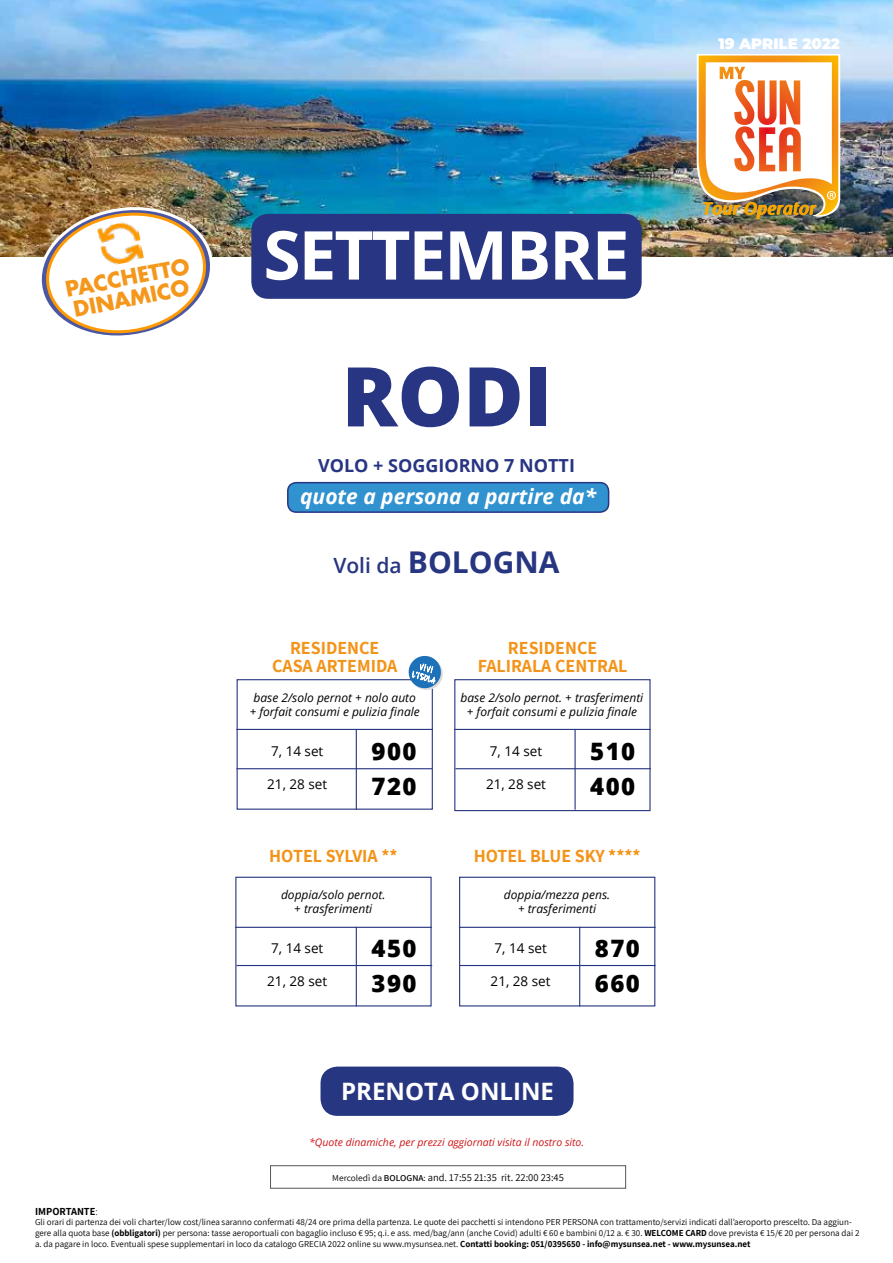
<style>
.page{position:relative;width:893px;height:1263px;background:#fff}
.page>*{position:absolute;margin:0;border:0;box-sizing:border-box;transform-origin:0 0}
.t1{font:800 82.5px "Open Sans";color:#283583}
.t2{font:700 67.5px "Open Sans";letter-spacing:-.03em;color:#fff}
.t3{font:700 30px "Open Sans";color:#273680}
.t4{font:800 24px "Open Sans";letter-spacing:.06em;color:#000}
.t5{font:700 24px "Open Sans";color:#fff}
.t6{font:italic 700 21px "Open Sans";color:#fff}
.t7{font:700 21px/21px "Futura Std";color:#f4971b}
.t8{font:700 18px/18px "Assistant";color:#f39317;text-align:center}
.t9{font:700 18px "Open Sans";color:#283583}
.t10{font:900 15px "Montserrat";color:#fff}
.t11{font:13.5px "Open Sans";color:#000}
.t12{font:italic 12px/14.4px "Open Sans";color:#000;text-align:center}
.t13{font:italic 10.5px "Open Sans";color:#cd171a}
.t14{font:10.5px "Assistant";color:#000}
.t15{font:700 10.5px "Assistant";color:#000}
.t16{font:9px/10.8px "Assistant";color:#000}
.s1{font-weight:600;font-size:21px}
.s2{font-size:9px}
.s3{font-weight:600;font-size:9px}
.s4{font-weight:300}
.s5{font-weight:700}
</style>
<div class="page">
<img style="left:0;top:0;width:893px;height:256px">
<img style="left:697px;top:54px;width:144px;height:166px">
<div style="left:251px;top:214px;width:391px;height:85px;background:#283583;border-radius:17px"></div>
<div style="left:288px;top:483px;width:321px;height:29px;background:#3192d0;border-radius:9px"></div>
<div style="left:287px;top:482px;width:322px;height:31px;border:2px solid #283583;border-radius:9px"></div>
<div style="left:454px;top:679px;width:197px;height:132px;border:1px solid #273680"></div>
<hr style="left:454px;top:729px;width:197px;height:1px;background:#273680">
<div style="left:459px;top:877px;width:196px;height:129px;border:1px solid #273680"></div>
<hr style="left:459px;top:927px;width:197px;height:1px;background:#273680">
<div style="left:235px;top:877px;width:197px;height:129px;border:1px solid #273680"></div>
<hr style="left:235px;top:927px;width:197px;height:1px;background:#273680">
<div style="left:237px;top:679px;width:196px;height:131px;border:1px solid #273680"></div>
<hr style="left:236px;top:729px;width:197px;height:1px;background:#273680">
<svg style="left:407px;top:655px;width:36px;height:37px"></svg>
<hr style="left:356px;top:730px;width:1px;height:80px;background:#273680">
<hr style="left:356px;top:927px;width:1px;height:79px;background:#273680">
<hr style="left:579px;top:927px;width:1px;height:79px;background:#273680">
<hr style="left:574px;top:730px;width:2px;height:80px;background:#273680">
<hr style="left:237px;top:768px;width:195px;height:1px;background:#273680">
<hr style="left:237px;top:965px;width:195px;height:1px;background:#273680">
<hr style="left:460px;top:965px;width:196px;height:1px;background:#273680">
<hr style="left:455px;top:768px;width:196px;height:1px;background:#273680">
<div style="left:320px;top:1066px;width:253px;height:50px;background:#273680;border-radius:17px"></div>
<svg style="left:31px;top:200px;width:190px;height:136px"></svg>
<img style="left:97px;top:220px;width:47px;height:47px">
<div style="left:270px;top:1165px;width:356px;height:23px;border:1px solid #575756"></div>
<h3 class="t7" style="left:63px;top:279px;width:127px;rotate:-11deg">PACCHETTO<br>DINAMICO</h3>
<h2 class="t2" style="left:263px;top:207px;width:368px">SETTEMBRE</h2>
<h1 class="t1" style="left:342px;top:334px;width:212px">RODI</h1>
<h3 class="t9" style="left:318px;top:453px;width:259px">VOLO + SOGGIORNO 7 NOTTI</h3>
<h3 class="t6" style="left:300px;top:482px;width:297px">quote a persona a partire da*</h3>
<h3 class="t3" style="left:333px;top:540px;width:228px"><span class="s1">Voli da</span> BOLOGNA</h3>
<h3 class="t8" style="left:272px;top:638px;width:127px">RESIDENCE<br>CASA ARTEMIDA</h3>
<h3 class="t12" style="left:250px;top:690px;width:172px">base 2/solo pernot + nolo auto + forfait consumi e pulizia finale</h3>
<h3 class="t11" style="left:271px;top:742px;width:54px">7, 14 set</h3>
<h3 class="t11" style="left:267px;top:775px;width:61px">21, 28 set</h3>
<h3 class="t4" style="left:371px;top:733px;width:47px">900</h3>
<h3 class="t4" style="left:371px;top:768px;width:47px">720</h3>
<h3 class="t8" style="left:269px;top:847px;width:130px">HOTEL SYLVIA **</h3>
<h3 class="t12" style="left:281px;top:887px;width:106px">doppia/solo pernot. + trasferimenti</h3>
<h3 class="t8" style="left:478px;top:638px;width:151px">RESIDENCE<br>FALIRALA CENTRAL</h3>
<h3 class="t12" style="left:461px;top:690px;width:184px">base 2/solo pernot. + trasferimenti + forfait consumi e pulizia finale</h3>
<h3 class="t11" style="left:490px;top:742px;width:54px">7, 14 set</h3>
<h3 class="t11" style="left:486px;top:775px;width:61px">21, 28 set</h3>
<h3 class="t4" style="left:590px;top:733px;width:47px">510</h3>
<h3 class="t4" style="left:590px;top:768px;width:47px">400</h3>
<h3 class="t8" style="left:474px;top:847px;width:169px">HOTEL BLUE SKY ****</h3>
<h3 class="t12" style="left:504px;top:887px;width:108px">doppia/mezza pens. + trasferimenti</h3>
<h3 class="t11" style="left:271px;top:938px;width:54px">7, 14 set</h3>
<h3 class="t11" style="left:267px;top:971px;width:61px">21, 28 set</h3>
<h3 class="t4" style="left:371px;top:930px;width:47px">450</h3>
<h3 class="t4" style="left:595px;top:930px;width:47px">870</h3>
<h3 class="t11" style="left:494px;top:938px;width:54px">7, 14 set</h3>
<h3 class="t11" style="left:491px;top:971px;width:61px">21, 28 set</h3>
<h3 class="t4" style="left:371px;top:965px;width:47px">390</h3>
<h3 class="t4" style="left:595px;top:965px;width:47px">660</h3>
<h3 class="t5" style="left:341px;top:1074px;width:214px">PRENOTA ONLINE</h3>
<p class="t13" style="left:309px;top:1135px;width:277px">*Quote dinamiche, per prezzi aggiornati visita il nostro sito.</p>
<p class="t14" style="left:332px;top:1170px;width:233px"><span class="s2">Mercoledì da</span> <span class="s3">BOLOGNA</span><span class="s2">:</span> and. 17:55 21:35 rit. 22:00 23:45</p>
<h3 class="t10" style="left:718px;top:32px;width:123px">19 APRILE 2022</h3>
<p class="t15" style="left:35px;top:1204px;width:64px">IMPORTANTE<span class="s4">:</span></p>
<p class="t16" style="left:35px;top:1216px;width:826px">Gli orari di partenza dei voli charter/low cost/linea saranno confermati 48/24 ore prima della partenza. Le quote dei pacchetti si intendono PER PERSONA con trattamento/servizi indicati dall’aeroporto prescelto. Da aggiun&shy;gere alla quota base <span class="s5">(obbligatori)</span> per persona: tasse aeroportuali con bagaglio incluso € 95; q.i. e ass. med/bag/ann (anche Covid) adulti € 60 e bambini 0/12 a. € 30. <span class="s5">WELCOME CARD</span> dove prevista € 15/€ 20 per persona dai 2 a. da pagare in loco. Eventuali spese supplementari in loco da catalogo GRECIA 2022 online su www.mysunsea.net. <span class="s5">Contatti booking: 051/0395650 - info@mysunsea.net - www.mysunsea.net</span></p>
</div>
